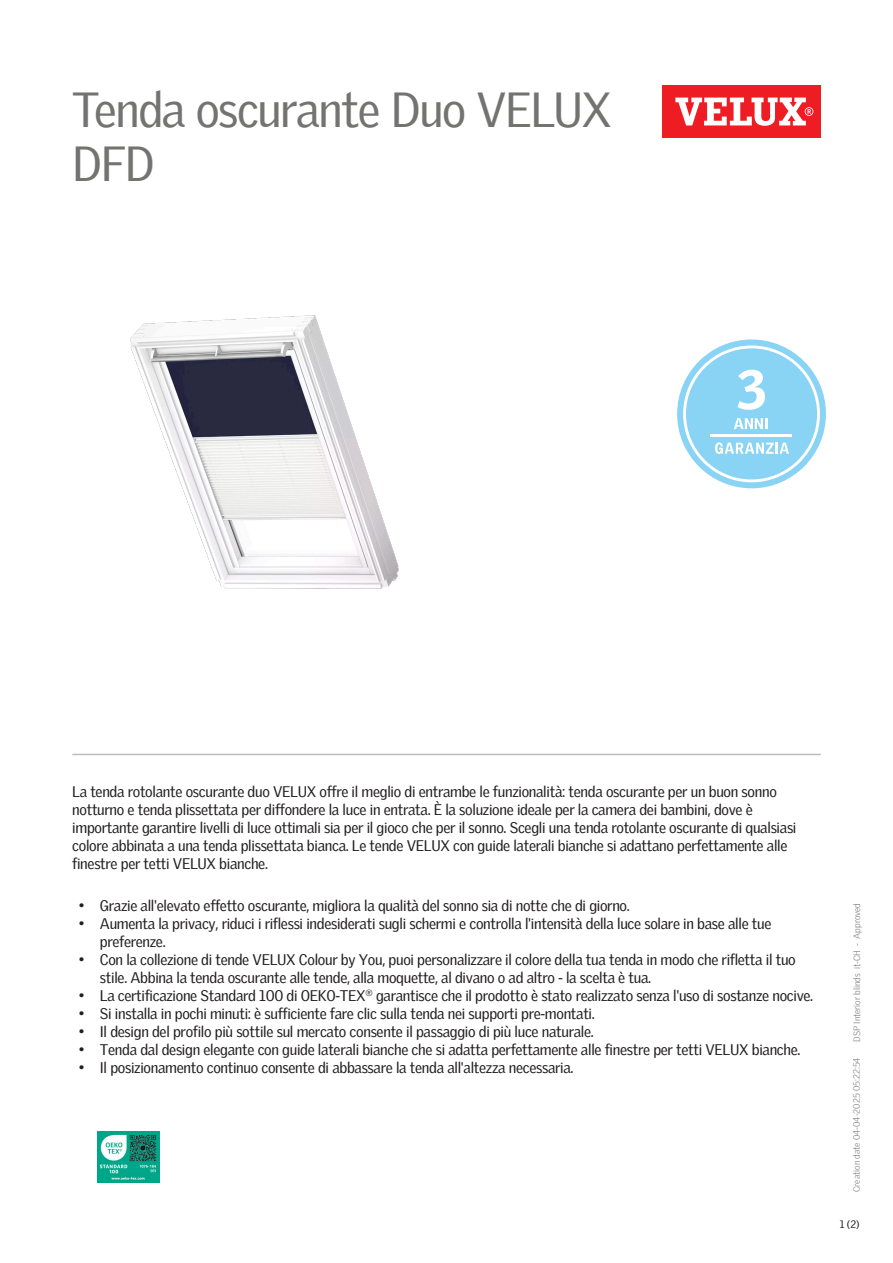
<style>
.page{position:relative;width:893px;height:1263px;background:#fff}
.page>*{position:absolute;margin:0;border:0;box-sizing:border-box;transform-origin:0 0}
.Headline{font:48px/54px "Velux Gothic";letter-spacing:-.03em;color:#737371}
.Body_Regular{font:15px/18px "Velux Gothic";letter-spacing:-.02em;color:#231f20}
.t1{font:10.5px "Velux Gothic";color:#231f20}
.t2{font:300 9px "Velux Gothic";color:#7c7e81}
</style>
<div class="page">
<div style="left:662px;top:85px;width:159px;height:53px;background:#ee1d23"></div>
<svg style="left:675px;top:98px;width:138px;height:28px"></svg>
<hr style="left:72px;top:754px;width:749px;height:1px;background:#bcbdbb">
<img style="left:98px;top:1131px;width:61px;height:51px">
<img style="left:130px;top:315px;width:269px;height:274px">
<svg style="left:677px;top:339px;width:149px;height:149px"></svg>
<p class="Headline" style="left:72px;top:79px;width:541px">Tenda oscurante Duo VELUX<br>DFD</p>
<p class="Body_Regular" style="left:72px;top:781px;width:726px">La tenda rotolante oscurante duo VELUX offre il meglio di entrambe le funzionalità: tenda oscurante per un buon sonno notturno e tenda plissettata per diffondere la luce in entrata. È la soluzione ideale per la camera dei bambini, dove è importante garantire livelli di luce ottimali sia per il gioco che per il sonno. Scegli una tenda rotolante oscurante di qualsiasi colore abbinata a una tenda plissettata bianca. Le tende VELUX con guide laterali bianche si adattano perfettamente alle finestre per tetti VELUX bianche.</p>
<p class="Body_Regular" style="left:79px;top:896px;width:553px">• Grazie all'elevato effetto oscurante, migliora la qualità del sonno sia di notte che di giorno.</p>
<p class="Body_Regular" style="left:100px;top:914px;width:673px;text-indent:-21px">• Aumenta la privacy, riduci i riflessi indesiderati sugli schermi e controlla l'intensità della luce solare in base alle tue preferenze.</p>
<p class="Body_Regular" style="left:100px;top:950px;width:697px;text-indent:-21px">• Con la collezione di tende VELUX Colour by You, puoi personalizzare il colore della tua tenda in modo che rifletta il tuo stile. Abbina la tenda oscurante alle tende, alla moquette, al divano o ad altro - la scelta è tua.</p>
<p class="Body_Regular" style="left:79px;top:986px;width:736px">• La certificazione Standard 100 di OEKO-TEX<sup>®</sup> garantisce che il prodotto è stato realizzato senza l'uso di sostanze nocive.</p>
<p class="Body_Regular" style="left:79px;top:1004px;width:518px">• Si installa in pochi minuti: è sufficiente fare clic sulla tenda nei supporti pre-montati.</p>
<p class="Body_Regular" style="left:79px;top:1022px;width:517px">• Il design del profilo più sottile sul mercato consente il passaggio di più luce naturale.</p>
<p class="Body_Regular" style="left:79px;top:1040px;width:723px">• Tenda dal design elegante con guide laterali bianche che si adatta perfettamente alle finestre per tetti VELUX bianche.</p>
<p class="Body_Regular" style="left:79px;top:1058px;width:496px">• Il posizionamento continuo consente di abbassare la tenda all'altezza necessaria.</p>
<p class="t2" style="left:850px;top:1042px;width:140px;rotate:-90deg">DSP Interior blinds it-CH - Approved</p>
<p class="t2" style="left:850px;top:1192px;width:136px;rotate:-90deg">Creation date 04-04-2025 05:22:54</p>
<p class="t1" style="left:840px;top:1216px;width:21px">1 (2)</p>
</div>
